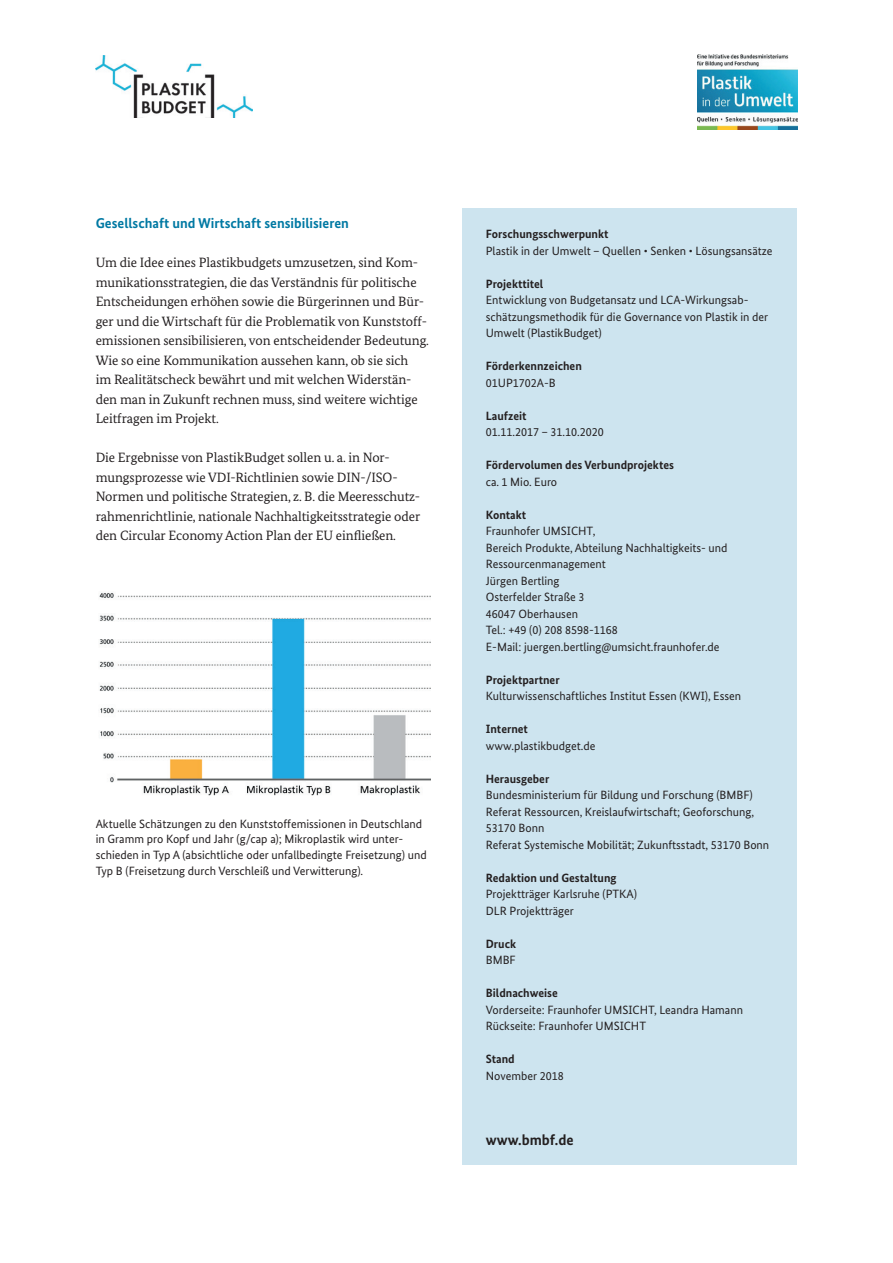
<style>
.page{position:relative;width:893px;height:1263px;background:#fff}
.page>*{position:absolute;margin:0;border:0;box-sizing:border-box;transform-origin:0 0}
.www_bmbf_de{font:700 15px "Bundes Sans";color:#231f20}
.Zwischentitel{font:700 14.25px "Bundes Sans";color:#0079a3}
.Fließtext{font:13.5px/19.5px "Bundes Serif";letter-spacing:-.005em;color:#231f20}
.Kastentext{font:12px/16.5px "Bundes Sans";color:#231f20}
.Abb{font:12px/15.8px "Bundes Sans";color:#231f20}
.Kastentext-2{font:700 12px "Bundes Sans";color:#231f20}
</style>
<div class="page">
<div style="left:462px;top:209px;width:335px;height:956px;background:#cde4ef"></div>
<img style="left:99px;top:593px;width:332px;height:203px">
<img style="left:95px;top:55px;width:157px;height:62px">
<img style="left:697px;top:55px;width:101px;height:75px">
<h3 class="Zwischentitel" style="left:96px;top:215px;width:255px">Gesellschaft und Wirtschaft sensibilisieren</h3>
<p class="Fließtext" style="left:96px;top:253px;width:335px">Um die Idee eines Plastikbudgets umzusetzen, sind Kom&shy;munikationsstrategien, die das Verständnis für politische Entscheidungen erhöhen sowie die Bürgerinnen und Bür&shy;ger und die Wirtschaft für die Problematik von Kunststoff&shy;emissionen sensibilisieren, von entscheidender Bedeutung.<br>Wie so eine Kommunikation aussehen kann, ob sie sich<br>im Realitätscheck bewährt und mit welchen Widerstän&shy;den man in Zukunft rechnen muss, sind weitere wichtige Leitfragen im Projekt.</p>
<p class="Fließtext" style="left:96px;top:448px;width:326px">Die Ergebnisse von PlastikBudget sollen u. a. in Nor&shy;mungsprozesse wie VDI-Richtlinien sowie DIN-/ISO-Normen und politische Strategien, z. B. die Meeresschutz&shy;rahmenrichtlinie, nationale Nachhaltigkeitsstrategie oder den Circular Economy Action Plan der EU einfließen.</p>
<p class="Abb" style="left:96px;top:815px;width:333px">Aktuelle Schätzungen zu den Kunststoffemissionen in Deutschland in Gramm pro Kopf und Jahr (g/cap a); Mikroplastik wird unter&shy;schieden in Typ A (absichtliche oder unfallbedingte Freisetzung) und Typ B (Freisetzung durch Verschleiß und Verwitterung).</p>
<p class="Kastentext-2" style="left:486px;top:227px;width:124px">Forschungsschwerpunkt</p>
<p class="Kastentext" style="left:486px;top:242px;width:288px">Plastik in der Umwelt – Quellen • Senken • Lösungsansätze</p>
<p class="Kastentext-2" style="left:486px;top:276px;width:59px">Projekttitel</p>
<p class="Kastentext" style="left:486px;top:292px;width:284px">Entwicklung von Budgetansatz und LCA-Wirkungsab&shy;schätzungsmethodik für die Governance von Plastik in der<br>Umwelt (PlastikBudget)</p>
<p class="Kastentext-2" style="left:486px;top:359px;width:98px">Förderkennzeichen</p>
<p class="Kastentext" style="left:486px;top:374px;width:71px">01UP1702A-B</p>
<p class="Kastentext-2" style="left:486px;top:408px;width:42px">Laufzeit</p>
<p class="Kastentext" style="left:486px;top:424px;width:119px">01.11.2017 – 31.10.2020</p>
<p class="Kastentext-2" style="left:486px;top:458px;width:190px">Fördervolumen des Verbundprojektes</p>
<p class="Kastentext" style="left:486px;top:473px;width:73px">ca. 1 Mio. Euro</p>
<p class="Kastentext-2" style="left:486px;top:507px;width:42px">Kontakt</p>
<p class="Kastentext" style="left:486px;top:523px;width:111px">Fraunhofer UMSICHT,</p>
<p class="Kastentext" style="left:486px;top:539px;width:243px">Bereich Produkte, Abteilung Nachhaltigkeits- und<br>Ressourcenmanagement</p>
<p class="Kastentext" style="left:486px;top:572px;width:75px">Jürgen Bertling</p>
<p class="Kastentext" style="left:486px;top:589px;width:100px">Osterfelder Straße 3</p>
<p class="Kastentext" style="left:486px;top:605px;width:94px">46047 Oberhausen</p>
<p class="Kastentext" style="left:486px;top:622px;width:134px">Tel.: +49 (0) 208 8598-1168</p>
<p class="Kastentext" style="left:486px;top:638px;width:235px">E-Mail: juergen.bertling@umsicht.fraunhofer.de</p>
<p class="Kastentext-2" style="left:486px;top:672px;width:75px">Projektpartner</p>
<p class="Kastentext" style="left:486px;top:688px;width:257px">Kulturwissenschaftliches Institut Essen (KWI), Essen</p>
<p class="Kastentext-2" style="left:486px;top:722px;width:44px">Internet</p>
<p class="Kastentext" style="left:486px;top:737px;width:111px">www.plastikbudget.de</p>
<p class="Kastentext-2" style="left:486px;top:771px;width:65px">Herausgeber</p>
<p class="Kastentext" style="left:486px;top:787px;width:268px">Bundesministerium für Bildung und Forschung (BMBF)</p>
<p class="Kastentext" style="left:486px;top:803px;width:270px">Referat Ressourcen, Kreislaufwirtschaft; Geoforschung,<br>53170 Bonn</p>
<p class="Kastentext" style="left:486px;top:836px;width:285px">Referat Systemische Mobilität; Zukunftsstadt, 53170 Bonn</p>
<p class="Kastentext-2" style="left:486px;top:870px;width:132px">Redaktion und Gestaltung</p>
<p class="Kastentext" style="left:486px;top:886px;width:153px">Projektträger Karlsruhe (PTKA)</p>
<p class="Kastentext" style="left:486px;top:902px;width:90px">DLR Projektträger</p>
<p class="Kastentext-2" style="left:486px;top:936px;width:32px">Druck</p>
<p class="Kastentext" style="left:486px;top:952px;width:31px">BMBF</p>
<p class="Kastentext-2" style="left:486px;top:986px;width:74px">Bildnachweise</p>
<p class="Kastentext" style="left:486px;top:1001px;width:259px">Vorderseite: Fraunhofer UMSICHT, Leandra Hamann</p>
<p class="Kastentext" style="left:486px;top:1018px;width:162px">Rückseite: Fraunhofer UMSICHT</p>
<p class="Kastentext-2" style="left:486px;top:1052px;width:30px">Stand</p>
<p class="Kastentext" style="left:486px;top:1067px;width:79px">November 2018</p>
<p class="www_bmbf_de" style="left:486px;top:1130px;width:89px">www.bmbf.de</p>
</div>
